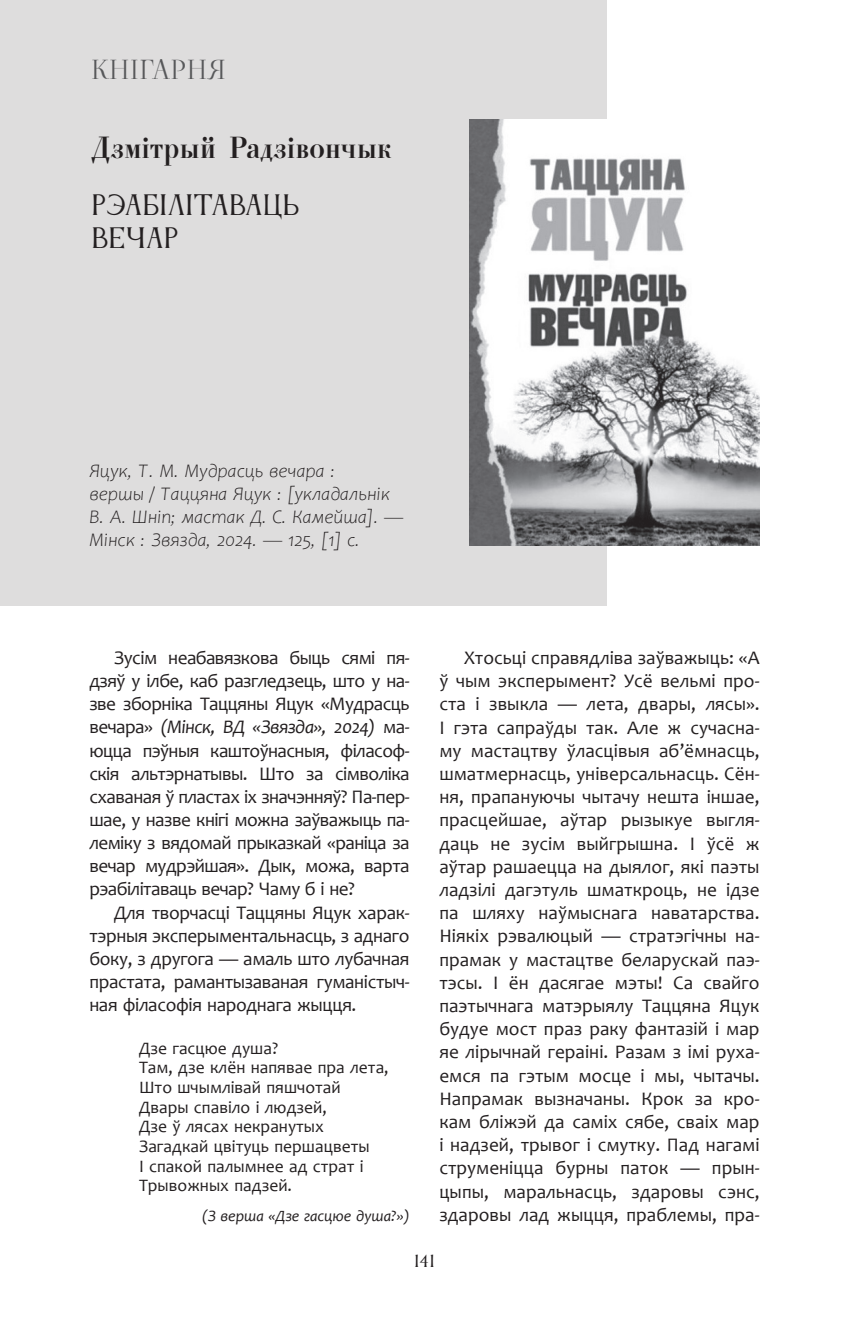
<style>
.page{position:relative;width:844px;height:1330px;background:#fff}
.page>*{position:absolute;margin:0;border:0;box-sizing:border-box;transform-origin:0 0}
.Автор{font:31.5px "Chekhovskoy";color:#231f20}
.Название_произведени{font:26.25px/33.2px "Anticva";color:#231f20}
.t1{font:26.25px "Viaoda Libre";letter-spacing:.05em;color:#57585a}
.Основной_текст_проза{font:19.25px/23.3px "Candara";letter-spacing:-.02em;color:#231f20;text-align:justify}
.Основной_текст_проза-2{font:italic 300 19.25px/22.8px "Candara";color:#231f20}
.Стихи_в_тесте{font:17.5px "Candara";color:#231f20}
.Стихи_в_тесте-2{font:italic 15.75px "Candara";color:#231f20}
.t2{font:15.75px "Anticva";color:#231f20}
.s1{font-style:italic}
</style>
<div class="page">
<div style="left:0;top:0;width:606px;height:605px;background:#dedddd"></div>
<img style="left:469px;top:119px;width:290px;height:427px">
<h2 class="t1" style="left:91px;top:51px;width:135px">КНІГАРНЯ</h2>
<p class="Автор" style="left:91px;top:129px;width:302px">Дзмітрый Радзівончык</p>
<p class="Название_произведени" style="left:91px;top:188px;width:209px">Рэабiлiтаваць вечар</p>
<p class="Основной_текст_проза-2" style="left:89px;top:460px;width:315px">Яцук, Т. М. Мудрасць вечара :<br>вершы / Таццяна Яцук : [укладальнік<br>В. А. Шніп; мастак Д. С. Камейша]. —<br>Мінск : Звязда, 2024. — 125, [1] с.</p>
<p class="Основной_текст_проза" style="left:89px;top:646px;width:322px;text-indent:25px">Зусім неабавязкова быць сямі пя&shy;дзяў у ілбе, каб разгледзець, што у на&shy;зве зборніка Таццяны Яцук «Мудрасць вечара» <span class="s1">(Мінск, ВД «Звязда», 2024)</span> ма&shy;юцца пэўныя каштоўнасныя, філасоф&shy;скія альтэрнатывы. Што за сімволіка схаваная ў пластах іх значэнняў? Па-пер&shy;шае, у назве кнігі можна заўважыць па&shy;леміку з вядомай прыказкай «раніца за вечар мудрэйшая». Дык, можа, варта рэабілітаваць вечар? Чаму б і не?</p>
<p class="Основной_текст_проза" style="left:89px;top:900px;width:322px;text-indent:25px">Для творчасці Таццяны Яцук харак&shy;тэрныя эксперыментальнасць, з аднаго боку, з другога — амаль што лубачная прастата, рамантызаваная гуманістыч&shy;ная філасофія народнага жыцця.</p>
<p class="Стихи_в_тесте" style="left:139px;top:1037px;width:141px">Дзе гасцюе душа?</p>
<p class="Стихи_в_тесте" style="left:139px;top:1056px;width:251px">Там, дзе клён напявае пра лета,</p>
<p class="Стихи_в_тесте" style="left:139px;top:1076px;width:203px">Што шчымлівай пяшчотай</p>
<p class="Стихи_в_тесте" style="left:139px;top:1096px;width:189px">Двары спавіло і людзей,</p>
<p class="Стихи_в_тесте" style="left:139px;top:1115px;width:186px">Дзе ў лясах некранутых</p>
<p class="Стихи_в_тесте" style="left:139px;top:1135px;width:232px">Загадкай цвітуць першацветы</p>
<p class="Стихи_в_тесте" style="left:139px;top:1154px;width:226px">І спакой палымнее ад страт і</p>
<p class="Стихи_в_тесте" style="left:139px;top:1174px;width:154px">Трывожных падзей.</p>
<p class="Стихи_в_тесте-2" style="left:202px;top:1205px;width:209px">(З верша «Дзе гасцюе душа?»)</p>
<p class="Основной_текст_проза" style="left:439px;top:646px;width:321px;text-indent:25px">Хтосьці справядліва заўважыць: «А ў чым эксперымент? Усё вельмі про&shy;ста і звыкла — лета, двары, лясы».<br>І гэта сапраўды так. Але ж сучасна&shy;му мастацтву ўласцівыя аб’ёмнасць, шматмернасць, універсальнасць. Сён&shy;ня, прапануючы чытачу нешта іншае, прасцейшае, аўтар рызыкуе выгля&shy;даць не зусім выйгрышна. І ўсё ж аўтар рашаецца на дыялог, які паэты ладзілі дагэтуль шматкроць, не ідзе па шляху наўмыснага наватарства.<br>Ніякіх рэвалюцый — стратэгічны на&shy;прамак у мастацтве беларускай паэ&shy;тэсы. І ён дасягае мэты! Са свайго паэтычнага матэрыялу Таццяна Яцук будуе мост праз раку фантазій і мар яе лірычнай гераіні. Разам з імі руха&shy;емся па гэтым мосце і мы, чытачы.<br>Напрамак вызначаны. Крок за кро&shy;кам бліжэй да саміх сябе, сваіх мар і надзей, трывог і смутку. Пад нагамі струменіцца бурны паток — прын&shy;цыпы, маральнасць, здаровы сэнс, здаровы лад жыцця, праблемы, пра-</p>
<p class="t2" style="left:414px;top:1251px;width:22px">141</p>
</div>
